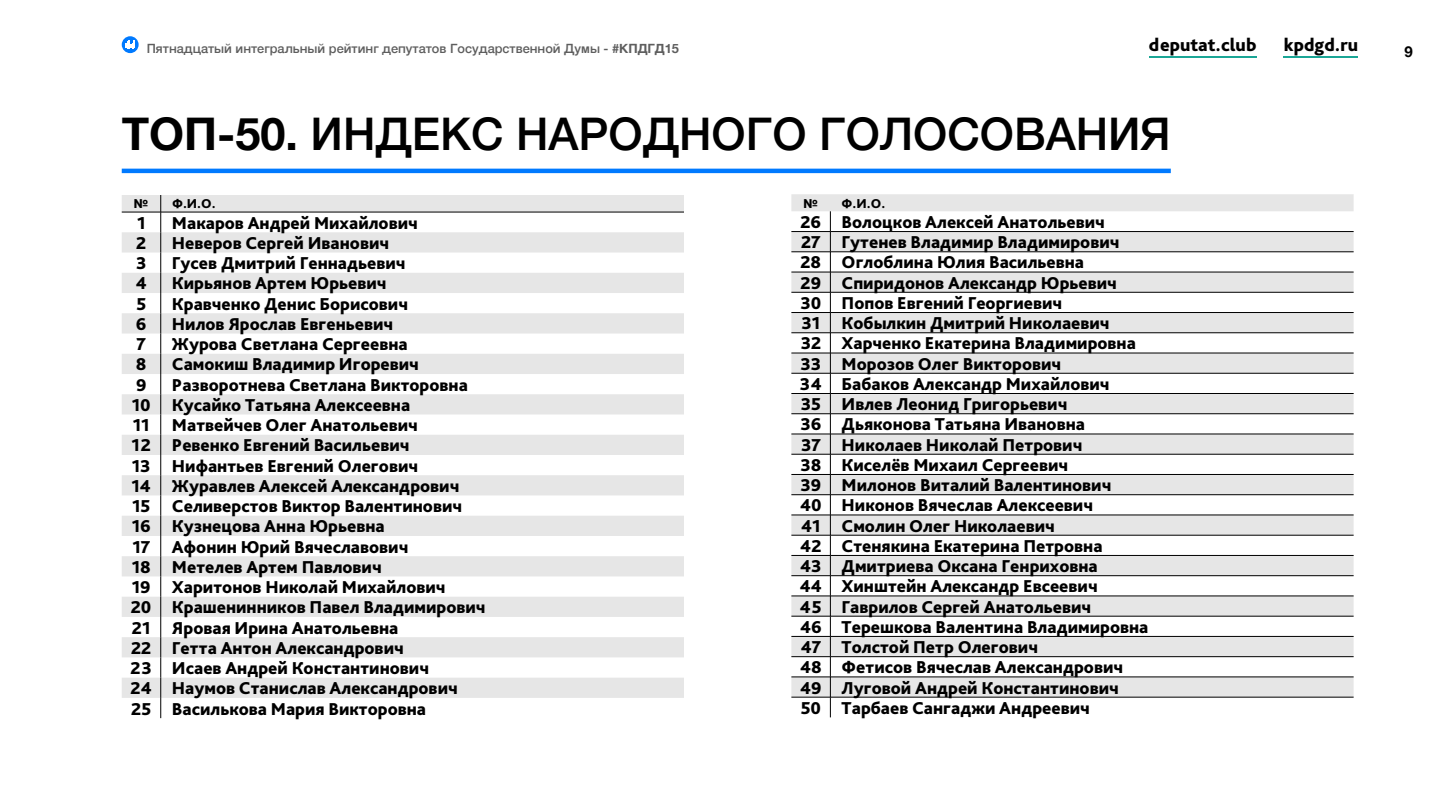
<style>
.page{position:relative;width:1440px;height:810px;background:#fff}
.page>*{position:absolute;margin:0;border:0;box-sizing:border-box;transform-origin:0 0}
.t1{font:500 45px "Helvetica Neue";color:#000}
.t2{font:800 18.75px "Bliss Pro";color:#000}
.t3{font:800 18px/20.2px "Bliss Pro";color:#000}
.t4{font:700 15px "Helvetica Neue";color:#000}
.t5{font:800 13.5px "Bliss Pro";color:#000}
.t6{font:500 12.75px "Helvetica Neue";color:#5e5e5e}
.s1{font-weight:700}
</style>
<div class="page">
<hr style="left:1283px;top:56px;width:74px;height:2px;background:#1aa696">
<hr style="left:1149px;top:56px;width:107px;height:2px;background:#1aa696">
<svg style="left:122px;top:36px;width:17px;height:17px"></svg>
<svg style="left:125px;top:40px;width:10px;height:8px"></svg>
<svg style="left:122px;top:195px;width:562px;height:503px;fill:#e8e8e8"></svg>
<hr style="left:122px;top:212px;width:39px;height:1px;background:#000">
<hr style="left:161px;top:212px;width:523px;height:1px;background:#000">
<svg style="left:161px;top:195px;width:1px;height:523px"></svg>
<hr style="left:122px;top:169px;width:1049px;height:4px;background:#007aff">
<svg style="left:791px;top:194px;width:563px;height:503px;fill:#e6e6e6"></svg>
<hr style="left:791px;top:231px;width:39px;height:1px;background:#000">
<hr style="left:830px;top:231px;width:524px;height:1px;background:#000">
<hr style="left:791px;top:252px;width:39px;height:1px;background:#000">
<hr style="left:830px;top:252px;width:524px;height:1px;background:#000">
<hr style="left:791px;top:272px;width:39px;height:1px;background:#000">
<hr style="left:830px;top:272px;width:524px;height:1px;background:#000">
<hr style="left:791px;top:292px;width:39px;height:1px;background:#000">
<hr style="left:830px;top:292px;width:524px;height:1px;background:#000">
<hr style="left:791px;top:312px;width:39px;height:1px;background:#000">
<hr style="left:830px;top:312px;width:524px;height:1px;background:#000">
<hr style="left:791px;top:333px;width:39px;height:1px;background:#000">
<hr style="left:830px;top:333px;width:524px;height:1px;background:#000">
<hr style="left:791px;top:353px;width:39px;height:1px;background:#000">
<hr style="left:830px;top:353px;width:524px;height:1px;background:#000">
<hr style="left:791px;top:373px;width:39px;height:1px;background:#000">
<hr style="left:830px;top:373px;width:524px;height:1px;background:#000">
<hr style="left:791px;top:393px;width:39px;height:1px;background:#000">
<hr style="left:830px;top:393px;width:524px;height:1px;background:#000">
<hr style="left:791px;top:414px;width:39px;height:1px;background:#000">
<hr style="left:830px;top:414px;width:524px;height:1px;background:#000">
<hr style="left:791px;top:434px;width:39px;height:1px;background:#000">
<hr style="left:830px;top:434px;width:524px;height:1px;background:#000">
<hr style="left:791px;top:454px;width:39px;height:1px;background:#000">
<hr style="left:830px;top:454px;width:524px;height:1px;background:#000">
<hr style="left:791px;top:474px;width:39px;height:1px;background:#000">
<hr style="left:830px;top:474px;width:524px;height:1px;background:#000">
<hr style="left:791px;top:495px;width:39px;height:1px;background:#000">
<hr style="left:830px;top:495px;width:524px;height:1px;background:#000">
<hr style="left:791px;top:515px;width:39px;height:1px;background:#000">
<hr style="left:830px;top:515px;width:524px;height:1px;background:#000">
<hr style="left:791px;top:535px;width:39px;height:1px;background:#000">
<hr style="left:830px;top:535px;width:524px;height:1px;background:#000">
<hr style="left:791px;top:555px;width:39px;height:1px;background:#000">
<hr style="left:830px;top:555px;width:524px;height:1px;background:#000">
<hr style="left:791px;top:576px;width:39px;height:1px;background:#000">
<hr style="left:830px;top:576px;width:524px;height:1px;background:#000">
<hr style="left:791px;top:596px;width:39px;height:1px;background:#000">
<hr style="left:830px;top:596px;width:524px;height:1px;background:#000">
<hr style="left:791px;top:616px;width:39px;height:1px;background:#000">
<hr style="left:830px;top:616px;width:524px;height:1px;background:#000">
<hr style="left:791px;top:636px;width:39px;height:1px;background:#000">
<hr style="left:830px;top:636px;width:524px;height:1px;background:#000">
<hr style="left:791px;top:657px;width:39px;height:1px;background:#000">
<hr style="left:830px;top:657px;width:524px;height:1px;background:#000">
<hr style="left:791px;top:677px;width:39px;height:1px;background:#000">
<hr style="left:830px;top:677px;width:524px;height:1px;background:#000">
<hr style="left:791px;top:697px;width:39px;height:1px;background:#000">
<hr style="left:830px;top:697px;width:524px;height:1px;background:#000">
<svg style="left:830px;top:211px;width:1px;height:506px"></svg>
<p class="t6" style="left:147px;top:38px;width:534px">Пятнадцатый интегральный рейтинг депутатов Государственной Думы - <span class="s1">#КПДГД15</span></p>
<p class="t2" style="left:1149px;top:33px;width:109px">deputat.club</p>
<p class="t2" style="left:1284px;top:33px;width:76px">kpdgd.ru</p>
<p class="t4" style="left:1405px;top:40px;width:10px">9</p>
<h1 class="t1" style="left:122px;top:98px;width:1051px"><span class="s1">ТОП-50.</span> ИНДЕКС НАРОДНОГО ГОЛОСОВАНИЯ</h1>
<p class="t5" style="left:134px;top:195px;width:16px">№</p>
<p class="t5" style="left:172px;top:195px;width:45px">Ф.И.О.</p>
<p class="t3" style="left:137px;top:212px;width:10px">1</p>
<p class="t3" style="left:172px;top:212px;width:247px">Макаров Андрей Михайлович</p>
<p class="t3" style="left:136px;top:232px;width:12px">2</p>
<p class="t3" style="left:172px;top:232px;width:219px">Неверов Сергей Иванович</p>
<p class="t3" style="left:136px;top:253px;width:12px">3</p>
<p class="t3" style="left:172px;top:253px;width:235px">Гусев Дмитрий Геннадьевич</p>
<p class="t3" style="left:136px;top:273px;width:13px">4</p>
<p class="t3" style="left:172px;top:273px;width:216px">Кирьянов Артем Юрьевич</p>
<p class="t3" style="left:136px;top:293px;width:11px">5</p>
<p class="t3" style="left:172px;top:293px;width:237px">Кравченко Денис Борисович</p>
<p class="t3" style="left:136px;top:313px;width:12px">6</p>
<p class="t3" style="left:172px;top:313px;width:223px">Нилов Ярослав Евгеньевич</p>
<p class="t3" style="left:137px;top:334px;width:11px">7</p>
<p class="t3" style="left:172px;top:334px;width:237px">Журова Светлана Сергеевна</p>
<p class="t3" style="left:136px;top:354px;width:12px">8</p>
<p class="t3" style="left:172px;top:354px;width:248px">Самокиш Владимир Игоревич</p>
<p class="t3" style="left:136px;top:374px;width:12px">9</p>
<p class="t3" style="left:131px;top:374px;width:357px;text-indent:41px">Разворотнева Светлана Викторовна<br>10 Кусайко Татьяна Алексеевна<br>11 Матвейчев Олег Анатольевич<br>12 Ревенко Евгений Васильевич<br>13 Нифантьев Евгений Олегович<br>14 Журавлев Алексей Александрович<br>15 Селиверстов Виктор Валентинович<br>16 Кузнецова Анна Юрьевна<br>17 Афонин Юрий Вячеславович<br>18 Метелев Артем Павлович<br>19 Харитонов Николай Михайлович<br>20 Крашенинников Павел Владимирович<br>21 Яровая Ирина Анатольевна<br>22 Гетта Антон Александрович<br>23 Исаев Андрей Константинович<br>24 Наумов Станислав Александрович<br>25 Василькова Мария Викторовна</p>
<p class="t5" style="left:804px;top:195px;width:16px">№</p>
<p class="t5" style="left:842px;top:195px;width:45px">Ф.И.О.</p>
<p class="t3" style="left:800px;top:211px;width:350px">26 Волоцков Алексей Анатольевич<br>27 Гутенев Владимир Владимирович<br>28 Оглоблина Юлия Васильевна<br>29 Спиридонов Александр Юрьевич<br>30 Попов Евгений Георгиевич<br>31 Кобылкин Дмитрий Николаевич<br>32 Харченко Екатерина Владимировна<br>33 Морозов Олег Викторович<br>34 Бабаков Александр Михайлович<br>35 Ивлев Леонид Григорьевич<br>36 Дьяконова Татьяна Ивановна<br>37 Николаев Николай Петрович<br>38 Киселёв Михаил Сергеевич<br>39 Милонов Виталий Валентинович<br>40 Никонов Вячеслав Алексеевич<br>41 Смолин Олег Николаевич<br>42 Стенякина Екатерина Петровна<br>43 Дмитриева Оксана Генриховна<br>44 Хинштейн Александр Евсеевич<br>45 Гаврилов Сергей Анатольевич<br>46 Терешкова Валентина Владимировна<br>47 Толстой Петр Олегович<br>48 Фетисов Вячеслав Александрович<br>49 Луговой Андрей Константинович<br>50 Тарбаев Сангаджи Андреевич</p>
</div>
